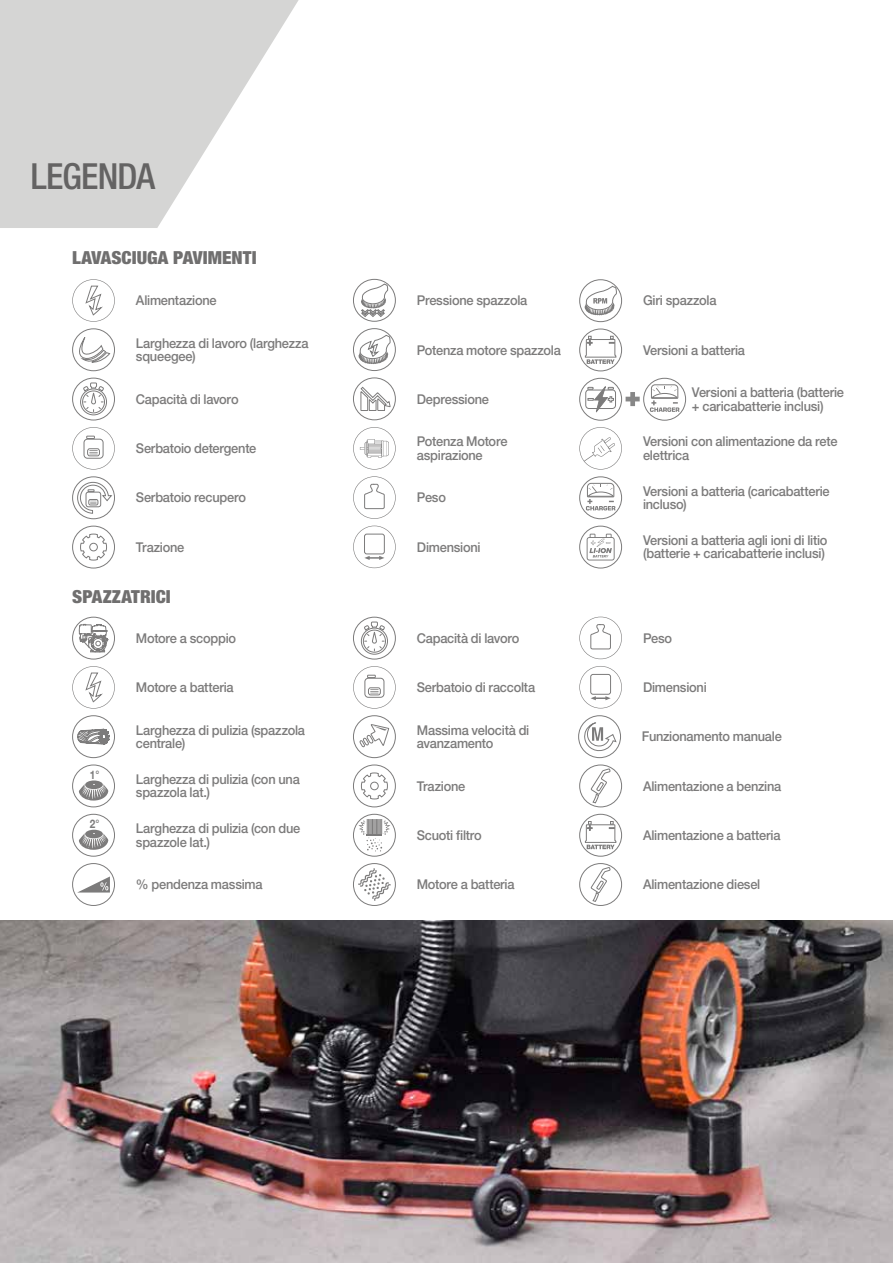
<style>
.page{position:relative;width:893px;height:1263px;background:#fff}
.page>*{position:absolute;margin:0;border:0;box-sizing:border-box;transform-origin:0 0}
.t1{font:500 condensed 36px "Helvetica Neue LT Pro";letter-spacing:-.025em;color:#646363}
.t2{font:900 condensed 18px "Helvetica Neue LT Pro";color:#706f6f;scale:1.05 1}
.t3{font:500 13.5px/13.5px "Helvetica Neue LT Pro";letter-spacing:-.02em;color:#7c7b7b;scale:.95 1}
.t4{font:700 11.7px "Helvetica Neue";color:#7c7b7b;scale:.85 1}
</style>
<div class="page">
<svg style="left:579px;top:427px;width:43px;height:43px"></svg>
<svg style="left:584px;top:454px;width:10px;height:7px"></svg>
<svg style="left:72px;top:279px;width:43px;height:43px"></svg>
<svg style="left:74px;top:337px;width:36px;height:30px"></svg>
<div style="left:72px;top:328px;width:43px;height:43px;border:1px solid #7c7b7b;border-radius:50%"></div>
<svg style="left:80px;top:382px;width:27px;height:33px"></svg>
<div style="left:72px;top:378px;width:43px;height:42px;border:1px solid #7c7b7b;border-radius:50%"></div>
<svg style="left:72px;top:427px;width:43px;height:43px"></svg>
<svg style="left:77px;top:482px;width:35px;height:32px"></svg>
<div style="left:72px;top:476px;width:43px;height:43px;border:1px solid #7c7b7b;border-radius:50%"></div>
<svg style="left:80px;top:533px;width:27px;height:28px"></svg>
<div style="left:72px;top:526px;width:43px;height:42px;border:1px solid #7c7b7b;border-radius:50%"></div>
<svg style="left:585px;top:336px;width:31px;height:28px"></svg>
<div style="left:579px;top:329px;width:43px;height:42px;border:1px solid #7c7b7b;border-radius:50%"></div>
<svg style="left:586px;top:483px;width:29px;height:27px"></svg>
<div style="left:579px;top:476px;width:43px;height:43px;border:1px solid #7c7b7b;border-radius:50%"></div>
<svg style="left:587px;top:534px;width:28px;height:26px"></svg>
<div style="left:579px;top:526px;width:43px;height:42px;border:1px solid #7c7b7b;border-radius:50%"></div>
<svg style="left:585px;top:286px;width:32px;height:29px"></svg>
<div style="left:579px;top:279px;width:43px;height:43px;border:1px solid #7c7b7b;border-radius:50%"></div>
<svg style="left:361px;top:284px;width:27px;height:33px"></svg>
<div style="left:353px;top:279px;width:43px;height:43px;border:1px solid #7c7b7b;border-radius:50%"></div>
<svg style="left:358px;top:335px;width:33px;height:29px"></svg>
<div style="left:353px;top:328px;width:43px;height:43px;border:1px solid #7c7b7b;border-radius:50%"></div>
<svg style="left:360px;top:387px;width:31px;height:25px"></svg>
<div style="left:353px;top:378px;width:43px;height:42px;border:1px solid #7c7b7b;border-radius:50%"></div>
<svg style="left:353px;top:427px;width:43px;height:43px"></svg>
<svg style="left:353px;top:476px;width:43px;height:43px"></svg>
<svg style="left:353px;top:526px;width:43px;height:42px"></svg>
<svg style="left:585px;top:385px;width:31px;height:28px"></svg>
<div style="left:579px;top:378px;width:43px;height:42px;border:1px solid #7c7b7b;border-radius:50%"></div>
<svg style="left:626px;top:392px;width:14px;height:14px"></svg>
<svg style="left:650px;top:384px;width:29px;height:28px"></svg>
<div style="left:643px;top:378px;width:43px;height:42px;border:1px solid #7c7b7b;border-radius:50%"></div>
<svg style="left:79px;top:620px;width:29px;height:32px"></svg>
<div style="left:72px;top:617px;width:43px;height:42px;border:1px solid #7c7b7b;border-radius:50%"></div>
<svg style="left:361px;top:622px;width:27px;height:33px"></svg>
<div style="left:353px;top:617px;width:43px;height:42px;border:1px solid #7c7b7b;border-radius:50%"></div>
<svg style="left:77px;top:729px;width:33px;height:15px"></svg>
<div style="left:72px;top:715px;width:43px;height:43px;border:1px solid #7c7b7b;border-radius:50%"></div>
<svg style="left:360px;top:724px;width:29px;height:23px"></svg>
<div style="left:353px;top:715px;width:43px;height:43px;border:1px solid #7c7b7b;border-radius:50%"></div>
<svg style="left:584px;top:722px;width:33px;height:30px"></svg>
<div style="left:578px;top:715px;width:43px;height:43px;border:1px solid #7c7b7b;border-radius:50%"></div>
<svg style="left:79px;top:780px;width:29px;height:20px"></svg>
<div style="left:72px;top:765px;width:43px;height:42px;border:1px solid #7c7b7b;border-radius:50%"></div>
<svg style="left:361px;top:772px;width:27px;height:28px"></svg>
<div style="left:353px;top:765px;width:43px;height:42px;border:1px solid #7c7b7b;border-radius:50%"></div>
<svg style="left:590px;top:768px;width:21px;height:36px"></svg>
<div style="left:579px;top:765px;width:43px;height:42px;border:1px solid #7c7b7b;border-radius:50%"></div>
<svg style="left:79px;top:830px;width:29px;height:20px"></svg>
<div style="left:72px;top:814px;width:43px;height:42px;border:1px solid #7c7b7b;border-radius:50%"></div>
<svg style="left:358px;top:819px;width:32px;height:32px"></svg>
<div style="left:353px;top:814px;width:43px;height:42px;border:1px solid #7c7b7b;border-radius:50%"></div>
<svg style="left:585px;top:821px;width:31px;height:28px"></svg>
<div style="left:579px;top:814px;width:43px;height:42px;border:1px solid #7c7b7b;border-radius:50%"></div>
<svg style="left:78px;top:876px;width:32px;height:16px"></svg>
<div style="left:72px;top:863px;width:43px;height:43px;border:1px solid #7c7b7b;border-radius:50%"></div>
<svg style="left:358px;top:868px;width:33px;height:33px"></svg>
<div style="left:353px;top:863px;width:43px;height:43px;border:1px solid #7c7b7b;border-radius:50%"></div>
<svg style="left:590px;top:867px;width:21px;height:35px"></svg>
<div style="left:579px;top:863px;width:43px;height:43px;border:1px solid #7c7b7b;border-radius:50%"></div>
<svg style="left:579px;top:617px;width:43px;height:42px"></svg>
<svg style="left:579px;top:666px;width:43px;height:42px"></svg>
<svg style="left:72px;top:666px;width:43px;height:43px"></svg>
<svg style="left:353px;top:666px;width:43px;height:43px"></svg>
<img style="left:0;top:921px;width:892px;height:342px">
<svg style="left:0;top:0;width:299px;height:228px;fill:#d5d5d4"></svg>
<hr style="left:892px;top:921px;width:1px;height:342px;background:#878787">
<h1 class="t1" style="left:31px;top:155px;width:126px">LEGENDA</h1>
<h2 class="t2" style="left:72px;top:246px;width:177px">LAVASCIUGA PAVIMENTI</h2>
<p class="t3" style="left:136px;top:294px;width:87px">Alimentazione</p>
<p class="t3" style="left:136px;top:336px;width:183px">Larghezza di lavoro (larghezza squeegee)</p>
<p class="t3" style="left:136px;top:392px;width:110px">Capacità di lavoro</p>
<p class="t3" style="left:136px;top:441px;width:128px">Serbatoio detergente</p>
<p class="t3" style="left:136px;top:491px;width:117px">Serbatoio recupero</p>
<p class="t3" style="left:136px;top:540px;width:53px">Trazione</p>
<p class="t3" style="left:417px;top:294px;width:118px">Pressione spazzola</p>
<p class="t3" style="left:643px;top:294px;width:79px">Giri spazzola</p>
<p class="t3" style="left:417px;top:343px;width:153px">Potenza motore spazzola</p>
<p class="t3" style="left:417px;top:392px;width:78px">Depressione</p>
<p class="t3" style="left:417px;top:435px;width:97px">Potenza Motore aspirazione</p>
<p class="t3" style="left:417px;top:491px;width:32px">Peso</p>
<p class="t3" style="left:417px;top:540px;width:69px">Dimensioni</p>
<p class="t3" style="left:643px;top:343px;width:109px">Versioni a batteria</p>
<p class="t3" style="left:692px;top:385px;width:162px">Versioni a batteria (batterie + caricabatterie inclusi)</p>
<p class="t3" style="left:643px;top:435px;width:206px">Versioni con alimentazione da rete elettrica</p>
<p class="t3" style="left:643px;top:484px;width:198px">Versioni a batteria (caricabatterie incluso)</p>
<p class="t3" style="left:643px;top:533px;width:196px">Versioni a batteria agli ioni di litio (batterie + caricabatterie inclusi)</p>
<h2 class="t2" style="left:72px;top:585px;width:95px">SPAZZATRICI</h2>
<p class="t3" style="left:136px;top:631px;width:107px">Motore a scoppio</p>
<p class="t3" style="left:417px;top:631px;width:110px">Capacità di lavoro</p>
<p class="t3" style="left:643px;top:631px;width:32px">Peso</p>
<p class="t4" style="left:90px;top:765px;width:13px">1°</p>
<p class="t4" style="left:90px;top:814px;width:13px">2°</p>
<p class="t3" style="left:136px;top:680px;width:104px">Motore a batteria</p>
<p class="t3" style="left:417px;top:680px;width:126px">Serbatoio di raccolta</p>
<p class="t3" style="left:643px;top:680px;width:69px">Dimensioni</p>
<p class="t3" style="left:136px;top:723px;width:179px">Larghezza di pulizia (spazzola centrale)</p>
<p class="t3" style="left:417px;top:723px;width:120px">Massima velocità di avanzamento</p>
<p class="t3" style="left:642px;top:730px;width:149px">Funzionamento manuale</p>
<p class="t3" style="left:136px;top:772px;width:174px">Larghezza di pulizia (con una spazzola lat.)</p>
<p class="t3" style="left:417px;top:779px;width:53px">Trazione</p>
<p class="t3" style="left:643px;top:779px;width:147px">Alimentazione a benzina</p>
<p class="t3" style="left:136px;top:821px;width:175px">Larghezza di pulizia (con due spazzole lat.)</p>
<p class="t3" style="left:417px;top:828px;width:70px">Scuoti filtro</p>
<p class="t3" style="left:643px;top:828px;width:146px">Alimentazione a batteria</p>
<p class="t3" style="left:136px;top:877px;width:135px">% pendenza massima</p>
<p class="t3" style="left:417px;top:877px;width:104px">Motore a batteria</p>
<p class="t3" style="left:643px;top:877px;width:125px">Alimentazione diesel</p>
</div>
